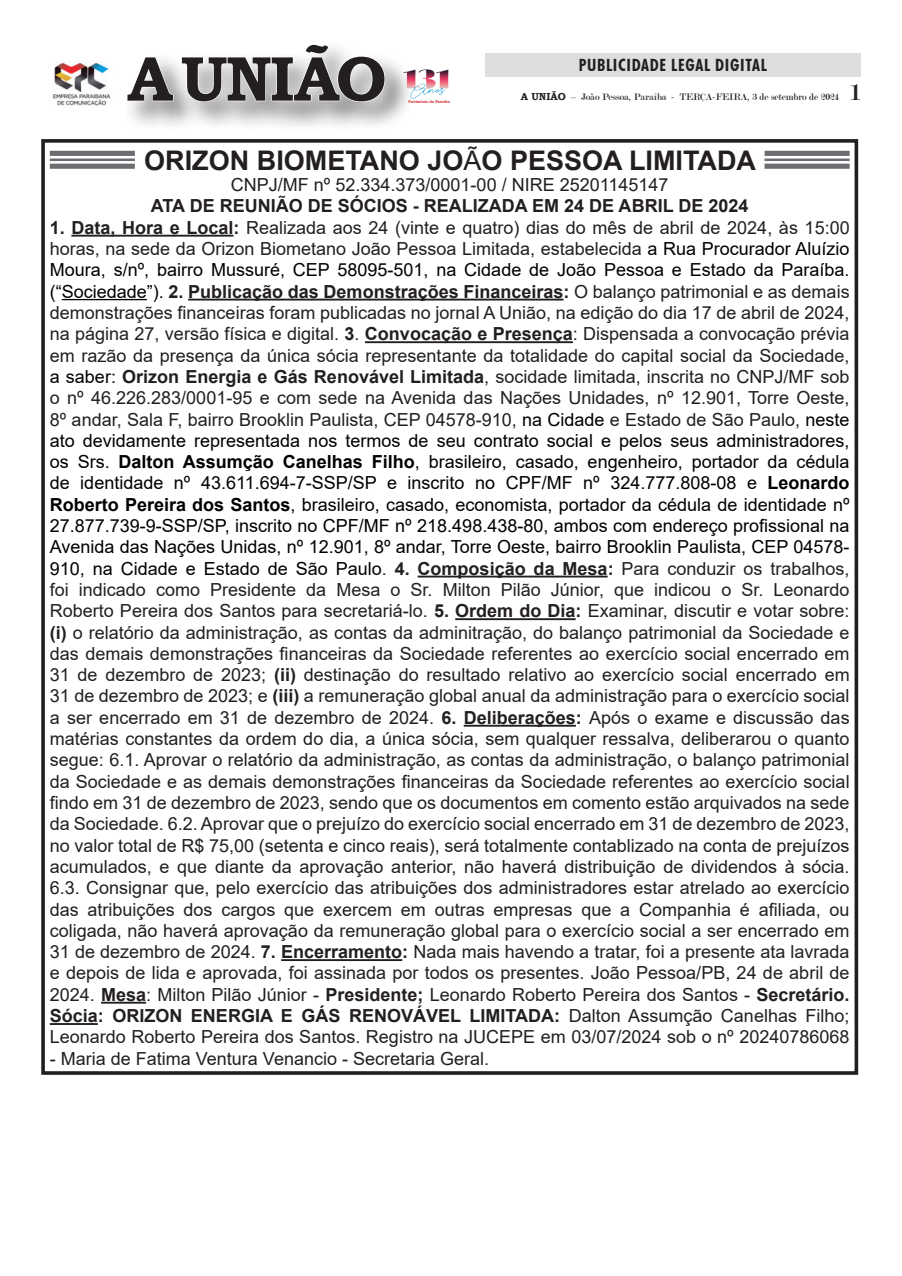
<style>
.page{position:relative;width:902px;height:1276px;background:#fff}
.page>*{position:absolute;margin:0;border:0;box-sizing:border-box;transform-origin:0 0}
.t1{font:700 63.3px "Bookman Old Style";letter-spacing:-.04em;color:#231f20}
.t2{font:700 27px "Arial";color:#231f20}
.t3{font:18px/21.3px "Arial";color:#231f20;text-align:justify}
.t4{font:700 18px/21px "Arial";color:#231f20;text-align:center}
.t5{font:700 condensed 16.8px "Futura BT";letter-spacing:.04em;color:#231f20}
.t6{font:10.2px "Modern";color:#231f20}
.Legenda{font:700 4.2px "Geometric Slab 703 BT";color:#d1232a;scale:.95 1}
.s1{font-family:"Bookman Old Style";font-weight:700}
.s2{font-size:24.9px}
.s3{font-weight:400}
.s4{font-weight:700}
.s5{color:#000001}
.s6{font-weight:700;color:#000001}
</style>
<div class="page">
<div style="left:41px;top:139px;width:817px;height:935px;border:4px solid #231f20"></div>
<hr style="left:71px;top:235px;width:162px;height:2px;background:#231f20">
<hr style="left:62px;top:299px;width:85px;height:1px;background:#000001">
<hr style="left:188px;top:299px;width:375px;height:1px;background:#231f20">
<hr style="left:365px;top:341px;width:208px;height:2px;background:#231f20">
<hr style="left:417px;top:575px;width:190px;height:2px;background:#231f20">
<hr style="left:455px;top:618px;width:120px;height:2px;background:#231f20">
<hr style="left:463px;top:725px;width:113px;height:1px;background:#231f20">
<hr style="left:281px;top:959px;width:121px;height:2px;background:#231f20">
<hr style="left:101px;top:1001px;width:45px;height:2px;background:#231f20">
<hr style="left:50px;top:1023px;width:48px;height:2px;background:#231f20">
<div style="left:50px;top:151px;width:85px;height:5px;background:#6c6d70"></div>
<hr style="left:50px;top:158px;width:85px;height:3px;background:#6c6d70">
<div style="left:50px;top:164px;width:85px;height:5px;background:#6c6d70"></div>
<div style="left:764px;top:151px;width:85px;height:5px;background:#6c6d70"></div>
<hr style="left:764px;top:158px;width:85px;height:3px;background:#6c6d70">
<div style="left:764px;top:164px;width:85px;height:5px;background:#6c6d70"></div>
<div style="left:121px;top:40px;width:294px;height:91px;background:#231f20;opacity:.75"></div>
<div style="left:109px;top:26px;width:295px;height:94px;background:#fff;opacity:.75"></div>
<svg style="left:126px;top:56px;width:48px;height:46px"></svg>
<svg style="left:180px;top:43px;width:206px;height:60px"></svg>
<img style="left:403px;top:68px;width:46px;height:30px">
<img style="left:53px;top:56px;width:66px;height:52px">
<div style="left:485px;top:53px;width:375px;height:24px;background:#dcdddf"></div>
<p class="t1" style="left:127px;top:33px;width:261px">A UNIÃO</p>
<p class="Legenda" style="left:408px;top:99px;width:45px">Patrimônio da Paraíba</p>
<p class="t5" style="left:579px;top:55px;width:189px">PUBLICIDADE LEGAL DIGITAL</p>
<p class="t6" style="left:520px;top:91px;width:341px"><span class="s1">A UNIÃO</span> – João Pessoa, Paraíba - TERÇA-FEIRA, 3 de setembro de 2024 <span class="s2">1</span></p>
<p class="t2" style="left:144px;top:142px;width:613px">ORIZON BIOMETANO JO<span class="s3">Ã</span>O PESSOA LIMITADA</p>
<p class="t4" style="left:151px;top:175px;width:599px"><span class="s3">CNPJ/MF nº 52.334.373/0001-00 / NIRE 25201145147<br></span>ATA DE REUNIÃO DE SÓCIOS - REALIZADA EM 24 DE ABRIL DE 2024</p>
<p class="t3" style="left:50px;top:217px;width:801px"><span class="s4">1. Data, Hora e Local:</span> Realizada aos 24 (vinte e quatro) dias do mês de abril de 2024, às 15:00 horas, na sede da Orizon Biometano João Pessoa Limitada, estabelecida <span class="s5">a Rua Procurador Aluízio Moura, s/nº, bairro Mussuré, CEP 58095-501, na Cidade de João Pessoa e Estado da Paraíba. (“Sociedade”).</span> <span class="s4">2. Publicação das Demonstrações Financeiras:</span> O balanço patrimonial e as demais demonstrações financeiras foram publicadas no jornal A União, na edição do dia 17 de abril de 2024, na página 27, versão física e digital. <span class="s4">3</span>. <span class="s4">Convocação e Presença</span>: Dispensada a convocação prévia em razão da presença da única sócia representante da totalidade do capital social da Sociedade, <span class="s5">a saber:</span> <span class="s4">Orizon Energia e Gás Renovável Limitada</span>, socidade limitada, inscrita no CNPJ/MF sob o nº 46.226.283/0001-95 e com sede na Avenida das Nações Unidades, nº 12.901, Torre Oeste, 8º andar, Sala F, bairro Brooklin Paulista, CEP 04578-910, <span class="s5">na Cidade</span> e Estado de São Paulo, <span class="s5">neste ato devidamente representada nos termos de seu contrato social e pelos seus administradores, os Srs.</span> <span class="s6">Dalton Assumção Canelhas Filho</span><span class="s5">, brasileiro, casado, engenheiro, portador da cédula de identidade nº 43.611.694-7-SSP/SP e inscrito no CPF/MF nº 324.777.808-08 e</span> <span class="s6">Leonardo Roberto Pereira dos Santos</span><span class="s5">, brasileiro, casado, economista, portador da cédula de identidade nº 27.877.739-9-SSP/SP, inscrito no CPF/MF nº 218.498.438-80, ambos com endereço profissional na Avenida das Nações Unidas, nº 12.901, 8º andar, Torre Oeste, bairro Brooklin Paulista, CEP 04578- 910, na Cidade e Estado de São Paulo</span>. <span class="s4">4. Composição da Mesa:</span> Para conduzir os trabalhos, foi indicado como Presidente da Mesa o Sr. Milton Pilão Júnior, que indicou o Sr. Leonardo Roberto Pereira dos Santos para secretariá-lo. <span class="s4">5. Ordem do Dia:</span> Examinar, discutir e votar sobre: <span class="s4">(i)</span> o relatório da administração, as contas da adminitração, do balanço patrimonial da Sociedade e das demais demonstrações financeiras da Sociedade referentes ao exercício social encerrado em 31 de dezembro de 2023; <span class="s4">(ii)</span> destinação do resultado relativo ao exercício social encerrado em 31 de dezembro de 2023; e <span class="s4">(iii)</span> a remuneração global anual da administração para o exercício social a ser encerrado em 31 de dezembro de 2024. <span class="s4">6. Deliberações:</span> Após o exame e discussão das matérias constantes da ordem do dia, a única sócia, sem qualquer ressalva, deliberarou o quanto segue: 6.1. Aprovar o relatório da administração, as contas da administração, o balanço patrimonial da Sociedade e as demais demonstrações financeiras da Sociedade referentes ao exercício social findo em 31 de dezembro de 2023, sendo que os documentos em comento estão arquivados na sede da Sociedade. 6.2. Aprovar que o prejuízo do exercício social encerrado em 31 de dezembro de 2023, no valor total de R$ 75,00 (setenta e cinco reais), será totalmente contablizado na conta de prejuízos acumulados, e que diante da aprovação anterior, não haverá distribuição de dividendos à sócia.<br>6.3. Consignar que, pelo exercício das atribuições dos administradores estar atrelado ao exercício das atribuições dos cargos que exercem em outras empresas que a Companhia é afiliada, ou coligada, não haverá aprovação da remuneração global para o exercício social a ser encerrado em 31 de dezembro de 2024. <span class="s4">7. Encerramento:</span> Nada mais havendo a tratar, foi a presente ata lavrada e depois de lida e aprovada, foi assinada por todos os presentes. João Pessoa/PB, 24 de abril de 2024. <span class="s4">Mesa</span>: Milton Pilão Júnior - <span class="s4">Presidente;</span> Leonardo Roberto Pereira dos Santos - <span class="s4">Secretário.<br>Sócia: ORIZON ENERGIA E GÁS RENOVÁVEL LIMITADA:</span> Dalton Assumção Canelhas Filho; Leonardo Roberto Pereira dos Santos. Registro na JUCEPE em 03/07/2024 sob o nº 20240786068</p>
<p class="t3" style="left:50px;top:1047px;width:441px">- Maria de Fatima Ventura Venancio - Secretaria Geral.</p>
</div>
